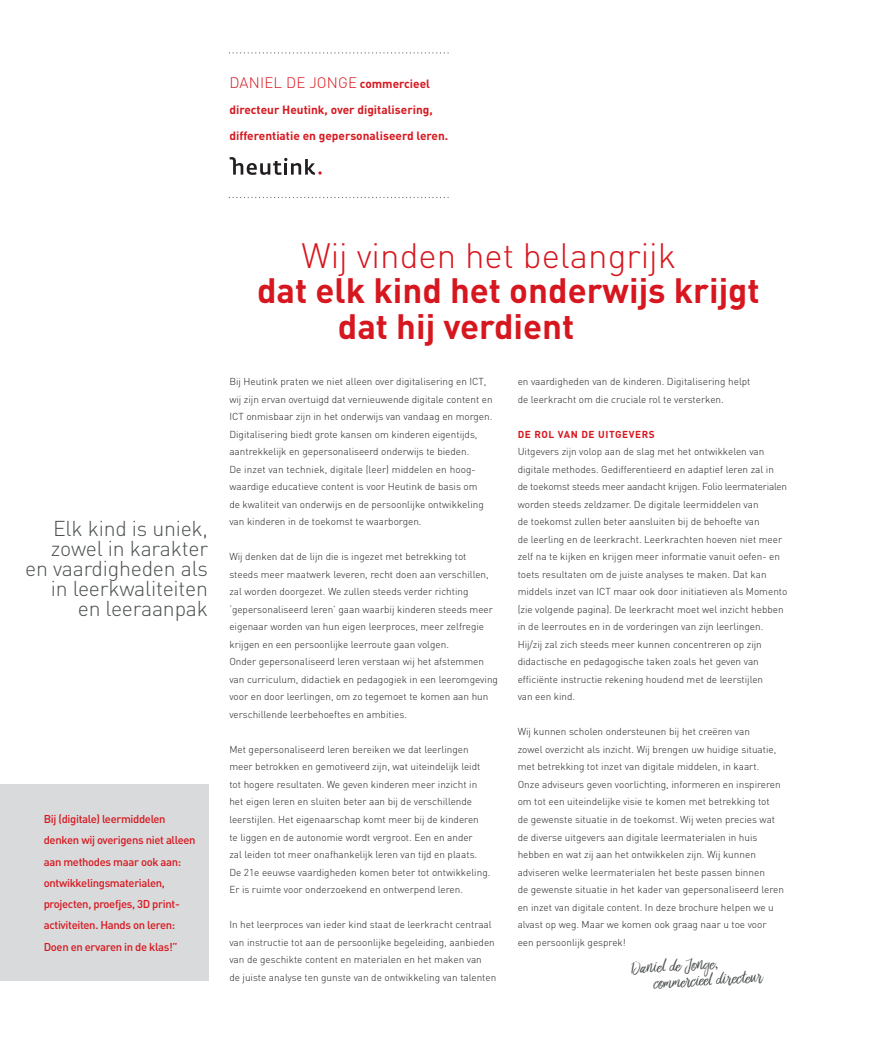
<style>
.page{position:relative;width:869px;height:1053px;background:#fff}
.page>*{position:absolute;margin:0;border:0;box-sizing:border-box;transform-origin:0 0}
.t1{font:700 34.75px/35.4px "DIN Pro";color:#d7171f}
.t2{font:300 34.75px "DIN Pro";color:#d7171f}
.t3{font:300 21.25px/20px "DIN Pro";letter-spacing:-.01em;color:#4d5151;text-align:right}
.t4{font:17.5px/16.5px "Bringshoot";color:#4d5151}
.t5{font:300 15px "DIN Pro";letter-spacing:.01em;color:#d7171f}
.t6{font:700 11.88px "DIN Pro";color:#d7171f}
.t7{font:500 11.25px/21.2px "DIN Pro";letter-spacing:-.03em;color:#d7171f}
.t8{font:300 10px/17.5px "DIN Pro";color:#231f20}
.t9{font:700 10px "DIN Pro";letter-spacing:.06em;color:#d7171f}
.s1{font-weight:700;font-size:11.88px}
</style>
<div class="page">
<div style="left:0;top:784px;width:208px;height:196px;background:#d8dadb"></div>
<svg style="left:229px;top:157px;width:92px;height:18px"></svg>
<svg style="left:229px;top:52px;width:219px;height:2px"></svg>
<svg style="left:229px;top:197px;width:219px;height:1px"></svg>
<h3 class="t5" style="left:229px;top:72px;width:202px">DANIEL DE JONGE <span class="s1">commercieel</span></h3>
<p class="t6" style="left:229px;top:102px;width:205px">directeur Heutink, over digitalisering,</p>
<p class="t6" style="left:229px;top:128px;width:220px">differentiatie en gepersonaliseerd leren.</p>
<h2 class="t3" style="left:25px;top:517px;width:184px">Elk kind is uniek, zowel in karakter en vaardigheden als in leerkwaliteiten en leeraanpak</h2>
<p class="t7" style="left:44px;top:808px;width:153px">Bij (digitale) leermiddelen denken wij overigens niet alleen aan methodes maar ook aan: ontwikkelingsmaterialen, projecten, proefjes, 3D print&shy;activiteiten. Hands on leren:<br>Doen en ervaren in de klas!”</p>
<h1 class="t2" style="left:301px;top:232px;width:376px">Wij vinden het belangrijk</h1>
<h1 class="t1" style="left:337px;top:272px;width:423px;text-indent:-81px">dat elk kind het onderwijs krijgt dat hij verdient</h1>
<p class="t8" style="left:229px;top:372px;width:265px">Bij Heutink praten we niet alleen over digitalisering en ICT, wij zijn ervan overtuigd dat vernieuwende digitale content en ICT onmisbaar zijn in het onderwijs van vandaag en morgen.<br>Digitalisering biedt grote kansen om kinderen eigentijds, aantrekkelijk en gepersonaliseerd onderwijs te bieden.<br>De inzet van techniek, digitale (leer) middelen en hoog&shy;waardige educatieve content is voor Heutink de basis om<br>de kwaliteit van onderwijs en de persoonlijke ontwikkeling van kinderen in de toekomst te waarborgen.</p>
<p class="t8" style="left:229px;top:547px;width:270px">Wij denken dat de lijn die is ingezet met betrekking tot<br>steeds meer maatwerk leveren, recht doen aan verschillen, zal worden doorgezet. We zullen steeds verder richting ‘gepersonaliseerd leren’ gaan waarbij kinderen steeds meer eigenaar worden van hun eigen leerproces, meer zelfregie krijgen en een persoonlijke leerroute gaan volgen.<br>Onder gepersonaliseerd leren verstaan wij het afstemmen van curriculum, didactiek en pedagogiek in een leeromgeving voor en door leerlingen, om zo tegemoet te komen aan hun verschillende leerbehoeftes en ambities.</p>
<p class="t8" style="left:229px;top:740px;width:262px">Met gepersonaliseerd leren bereiken we dat leerlingen meer betrokken en gemotiveerd zijn, wat uiteindelijk leidt tot hogere resultaten. We geven kinderen meer inzicht in het eigen leren en sluiten beter aan bij de verschillende leerstijlen. Het eigenaarschap komt meer bij de kinderen<br>te liggen en de autonomie wordt vergroot. Een en ander<br>zal leiden tot meer onafhankelijk leren van tijd en plaats.<br>De 21e eeuwse vaardigheden komen beter tot ontwikkeling.<br>Er is ruimte voor onderzoekend en ontwerpend leren.</p>
<p class="t8" style="left:229px;top:915px;width:268px">In het leerproces van ieder kind staat de leerkracht centraal van instructie tot aan de persoonlijke begeleiding, aanbieden van de geschikte content en materialen en het maken van<br>de juiste analyse ten gunste van de ontwikkeling van talenten</p>
<p class="t8" style="left:517px;top:372px;width:234px">en vaardigheden van de kinderen. Digitalisering helpt de leerkracht om die cruciale rol te versterken.</p>
<p class="t9" style="left:517px;top:427px;width:139px">DE ROL VAN DE UITGEVERS</p>
<p class="t8" style="left:517px;top:442px;width:271px">Uitgevers zijn volop aan de slag met het ontwikkelen van digitale methodes. Gedifferentieerd en adaptief leren zal in<br>de toekomst steeds meer aandacht krijgen. Folio leermaterialen worden steeds zeldzamer. De digitale leermiddelen van<br>de toekomst zullen beter aansluiten bij de behoefte van<br>de leerling en de leerkracht. Leerkrachten hoeven niet meer zelf na te kijken en krijgen meer informatie vanuit oefen- en toets resultaten om de juiste analyses te maken. Dat kan middels inzet van ICT maar ook door initiatieven als Momento (zie volgende pagina). De leerkracht moet wel inzicht hebben in de leerroutes en in de vorderingen van zijn leerlingen.<br>Hij/zij zal zich steeds meer kunnen concentreren op zijn didactische en pedagogische taken zoals het geven van efficiënte instructie rekening houdend met de leerstijlen<br>van een kind.</p>
<p class="t8" style="left:517px;top:722px;width:268px">Wij kunnen scholen ondersteunen bij het creëren van<br>zowel overzicht als inzicht. Wij brengen uw huidige situatie, met betrekking tot inzet van digitale middelen, in kaart.<br>Onze adviseurs geven voorlichting, informeren en inspireren om tot een uiteindelijke visie te komen met betrekking tot<br>de gewenste situatie in de toekomst. Wij weten precies wat de diverse uitgevers aan digitale leermaterialen in huis hebben en wat zij aan het ontwikkelen zijn. Wij kunnen adviseren welke leermaterialen het beste passen binnen<br>de gewenste situatie in het kader van gepersonaliseerd leren en inzet van digitale content. In deze brochure helpen we u alvast op weg. Maar we komen ook graag naar u toe voor een persoonlijk gesprek!</p>
<h3 class="t4" style="left:652px;top:960px;width:110px;text-indent:-22px;rotate:-4deg">Daniel de Jonge, commercieel directeur</h3>
</div>
